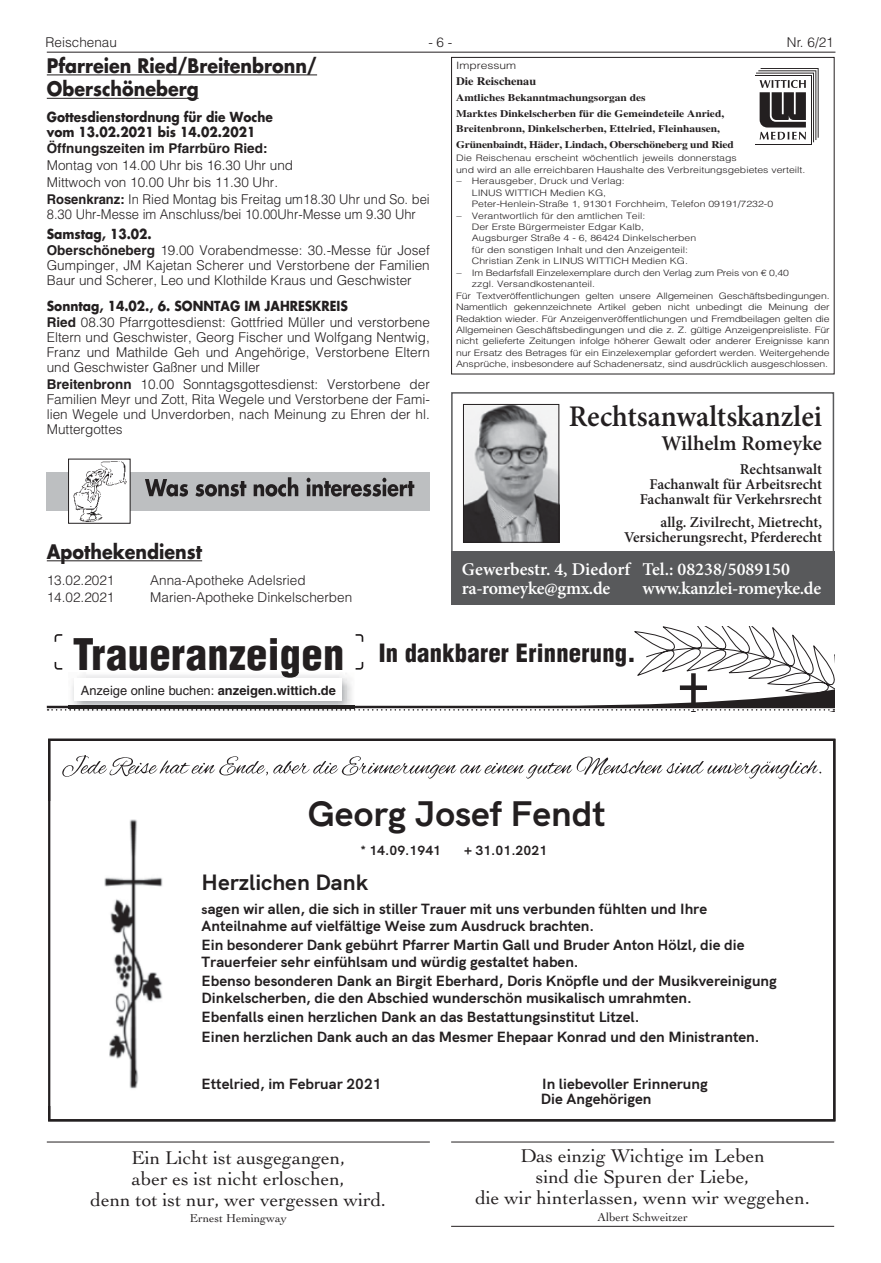
<style>
.page{position:relative;width:881px;height:1263px;background:#fff}
.page>*{position:absolute;margin:0;border:0;box-sizing:border-box;transform-origin:0 0}
.t1{font:700 36px "HK Grotesk";color:#231f20}
.t2{font:600 30px "Minion Pro";color:#231f20;scale:.96 1}
.t3{font:900 condensed 24.6px "Helvetica LT";letter-spacing:.01em;color:#231f20}
.t4{font:700 22.5px "HK Grotesk";color:#231f20}
.t5{font:600 21px "Minion Pro";color:#231f20}
.t6{font:19.5px/21px "Cochin";color:#231f20;text-align:center}
.t7{font:700 19.5px/23.4px "Futura LT";color:#231f20;scale:.9 1}
.t8{font:600 18px/18.8px "Minion Pro";letter-spacing:-.005em;color:#fff}
.t9{font:700 15px/16.5px "HK Grotesk";color:#231f20}
.t10{font:600 15px/15px "Minion Pro";letter-spacing:-.005em;color:#231f20;text-align:right}
.t11{font:300 13.5px/15px "Helvetica LT";color:#231f20;text-align:justify}
.t12{font:700 13.5px/15px "Futura LT";color:#231f20;scale:.9 1}
.t13{font:300 13.5px "Helvetica LT";color:#231f20;scale:.96 1}
.t14{font:700 13.5px "Helvetica LT";color:#231f20}
.t15{font:700 13.5px "HK Grotesk";color:#231f20}
.t16{font:12.9px "Helvetica LT";color:#231f20}
.t17{font:12px "Cochin";color:#231f20}
.t18{font:700 11.4px "Times LT";color:#231f20;scale:1.06 1}
.t19{font:700 10.2px/15.8px "Times LT";color:#231f20;scale:1.12 1}
.t20{font:300 10.2px "Helvetica LT";color:#231f20;scale:1.18 1}
.t21{font:300 8.85px/11.4px "Helvetica LT";letter-spacing:-.015em;color:#231f20;scale:1.18 1}
.s1{font-weight:700}
.s2{font-size:42.45px}
.s3{font-size:13.5px}
</style>
<div class="page">
<hr style="left:47px;top:52px;width:788px;height:1px;background:#231f20">
<hr style="left:47px;top:74px;width:270px;height:1px;background:#231f20">
<hr style="left:47px;top:98px;width:151px;height:1px;background:#231f20">
<hr style="left:47px;top:560px;width:155px;height:1px;background:#231f20">
<div style="left:47px;top:472px;width:382px;height:39px;background:#bdbfc1"></div>
<div style="left:69px;top:459px;width:61px;height:64px;background:#fff"></div>
<img style="left:73px;top:461px;width:54px;height:60px">
<svg style="left:145px;top:479px;width:43px;height:18px"></svg>
<svg style="left:195px;top:481px;width:51px;height:16px"></svg>
<svg style="left:253px;top:477px;width:45px;height:20px"></svg>
<svg style="left:306px;top:478px;width:108px;height:19px"></svg>
<div style="left:451px;top:57px;width:383px;height:317px;border:1px solid #231f20"></div>
<svg style="left:755px;top:68px;width:63px;height:74px"></svg>
<svg style="left:62px;top:755px;width:759px;height:24px"></svg>
<img style="left:104px;top:819px;width:59px;height:270px">
<div style="left:48px;top:739px;width:787px;height:382px;border:2px solid #231f20"></div>
<svg style="left:47px;top:626px;width:787px;height:85px"></svg>
<img style="left:68px;top:673px;width:286px;height:38px">
<img style="left:241px;top:709px;width:110px;height:2px">
<img style="left:68px;top:708px;width:286px;height:1px">
<img style="left:68px;top:672px;width:277px;height:6px">
<div style="left:75px;top:679px;width:267px;height:22px;background:#fff"></div>
<div style="left:451px;top:392px;width:382px;height:213px;border:2px solid #58595b"></div>
<div style="left:451px;top:551px;width:382px;height:53px;background:#58595b"></div>
<img style="left:465px;top:406px;width:92px;height:134px">
<div style="left:463px;top:404px;width:96px;height:138px;border:1px solid #231f20"></div>
<hr style="left:47px;top:1142px;width:382px;height:1px;background:#231f20">
<hr style="left:451px;top:1142px;width:382px;height:1px;background:#231f20">
<hr style="left:451px;top:1226px;width:382px;height:1px;background:#231f20">
<h3 class="t11" style="left:45px;top:34px;width:73px">Reischenau</h3>
<h3 class="t11" style="left:428px;top:34px;width:26px">- 6 -</h3>
<h3 class="t11" style="left:786px;top:34px;width:48px">Nr. 6/21</h3>
<h3 class="t7" style="left:47px;top:54px;width:302px">Pfarreien Ried/Breitenbronn/<br>Oberschöneberg</h3>
<h3 class="t12" style="left:47px;top:109px;width:252px">Gottesdienstordnung für die Woche vom 13.02.2021 bis 14.02.2021</h3>
<h3 class="t14" style="left:47px;top:140px;width:222px">Öffnungszeiten im Pfarrbüro Ried:</h3>
<h3 class="t11" style="left:47px;top:157px;width:384px;line-height:17.1px;text-align:left">Montag von 14.00 Uhr bis 16.30 Uhr und<br>Mittwoch von 10.00 Uhr bis 11.30 Uhr.<br><span class="s1">Rosenkranz:</span> In Ried Montag bis Freitag um18.30 Uhr und So. bei</h3>
<h3 class="t13" style="left:47px;top:206px;width:386px">8.30 Uhr-Messe im Anschluss/bei 10.00Uhr-Messe um 9.30 Uhr</h3>
<h3 class="t12" style="left:47px;top:226px;width:118px">Samstag, 13.02.</h3>
<h3 class="t11" style="left:47px;top:242px;width:384px"><span class="s1">Oberschöneberg</span> 19.00 Vorabendmesse: 30.-Messe für Josef Gumpinger, JM Kajetan Scherer und Verstorbene der Familien Baur und Scherer, Leo und Klothilde Kraus und Geschwister</h3>
<h3 class="t12" style="left:47px;top:298px;width:336px">Sonntag, 14.02., 6. SONNTAG IM JAHRESKREIS</h3>
<h3 class="t11" style="left:47px;top:314px;width:384px"><span class="s1">Ried</span> 08.30 Pfarrgottesdienst: Gottfried Müller und verstorbene Eltern und Geschwister, Georg Fischer und Wolfgang Nentwig, Franz und Mathilde Geh und Angehörige, Verstorbene Eltern und Geschwister Gaßner und Miller</h3>
<h3 class="t11" style="left:47px;top:376px;width:384px"><span class="s1">Breitenbronn</span> 10.00 Sonntagsgottesdienst: Verstorbene der Familien Meyr und Zott, Rita Wegele und Verstorbene der Fami&shy;lien Wegele und Unverdorben, nach Meinung zu Ehren der hl.<br>Muttergottes</h3>
<p class="t20" style="left:456px;top:59px;width:52px">Impressum</p>
<p class="t18" style="left:456px;top:74px;width:77px">Die Reischenau</p>
<p class="t19" style="left:456px;top:89px;width:249px">Amtliches Bekanntmachungsorgan des<br>Marktes Dinkelscherben für die Gemeindeteile Anried, Breitenbronn, Dinkelscherben, Ettelried, Fleinhausen, Grünenbaindt, Häder, Lindach, Oberschöneberg und Ried</p>
<p class="t21" style="left:456px;top:152px;width:297px">Die Reischenau erscheint wöchentlich jeweils donnerstags<br>und wird an alle erreichbaren Haushalte des Verbreitungsgebietes verteilt.</p>
<p class="t21" style="left:471px;top:175px;width:257px;text-indent:-16px">– Herausgeber, Druck und Verlag:<br>LINUS WITTICH Medien KG,<br>Peter-Henlein-Straße 1, 91301 Forchheim, Telefon 09191/7232-0</p>
<p class="t21" style="left:471px;top:210px;width:191px;text-indent:-16px">– Verantwortlich für den amtlichen Teil:<br>Der Erste Bürgermeister Edgar Kalb, Augsburger Straße 4 - 6, 86424 Dinkelscherben für den sonstigen Inhalt und den Anzeigenteil:<br>Christian Zenk in LINUS WITTICH Medien KG.</p>
<p class="t21" style="left:456px;top:267px;width:283px">– Im Bedarfsfall Einzelexemplare durch den Verlag zum Preis von € 0,40</p>
<p class="t21" style="left:471px;top:278px;width:106px">zzgl. Versandkostenanteil.</p>
<p class="t21" style="left:456px;top:290px;width:318px">Für Textveröffentlichungen gelten unsere Allgemeinen Geschäftsbedingungen.</p>
<p class="t21" style="left:456px;top:301px;width:318px">Namentlich gekennzeichnete Artikel geben nicht unbedingt die Meinung der</p>
<p class="t21" style="left:456px;top:313px;width:318px">Redaktion wieder. Für Anzeigenveröffentlichungen und Fremdbeilagen gelten die</p>
<p class="t21" style="left:456px;top:324px;width:318px">Allgemeinen Geschäftsbedingungen und die z. Z. gültige Anzeigenpreisliste. Für</p>
<p class="t21" style="left:456px;top:335px;width:318px">nicht gelieferte Zeitungen infolge höherer Gewalt oder anderer Ereignisse kann</p>
<p class="t21" style="left:456px;top:347px;width:318px">nur Ersatz des Betrages für ein Einzelexemplar gefordert werden. Weitergehende</p>
<p class="t21" style="left:456px;top:358px;width:316px">Ansprüche, insbesondere auf Schadenersatz, sind ausdrücklich ausgeschlossen.</p>
<h2 class="t2" style="left:568px;top:396px;width:265px">Rechtsanwaltskanzlei</h2>
<h3 class="t5" style="left:661px;top:429px;width:162px">Wilhelm Romeyke</h3>
<h3 class="t10" style="left:639px;top:461px;width:184px">Rechtsanwalt<br>Fachanwalt für Arbeitsrecht<br>Fachanwalt für Verkehrsrecht</h3>
<h3 class="t10" style="left:623px;top:515px;width:199px">allg. Zivilrecht, Mietrecht,<br>Versicherungsrecht, Pferderecht</h3>
<h3 class="t8" style="left:461px;top:560px;width:329px">Gewerbestr. 4, Diedorf Tel.: 08238/5089150 ra-romeyke@gmx.de</h3>
<h3 class="t7" style="left:47px;top:540px;width:174px">Apothekendienst</h3>
<h3 class="t11" style="left:47px;top:573px;width:69px">13.02.2021</h3>
<h3 class="t11" style="left:150px;top:573px;width:157px">Anna-Apotheke Adelsried</h3>
<h3 class="t11" style="left:47px;top:589px;width:69px">14.02.2021</h3>
<h3 class="t11" style="left:150px;top:589px;width:203px">Marien-Apotheke Dinkelscherben</h3>
<h3 class="t8" style="left:642px;top:579px;width:180px">www.kanzlei-romeyke.de</h3>
<h3 class="t3" style="left:73px;top:637px;width:564px"><span class="s2">Traueranzeigen</span> In dankbarer Erinnerung.</h3>
<h3 class="t16" style="left:81px;top:683px;width:256px">Anzeige online buchen: <span class="s1">anzeigen.wittich.de</span></h3>
<h1 class="t1" style="left:307px;top:785px;width:299px">Georg Josef Fendt</h1>
<h3 class="t15" style="left:360px;top:840px;width:82px">* 14.09.1941</h3>
<h3 class="t15" style="left:464px;top:840px;width:84px">+ 31.01.2021</h3>
<h3 class="t4" style="left:201px;top:865px;width:168px">Herzlichen Dank</h3>
<h3 class="t9" style="left:201px;top:900px;width:507px"><span class="s3">s</span>agen wir allen, die sich in stiller Trauer mit uns verbunden fühlten und Ihre<br>Anteilnahme auf vielfältige Weise zum Ausdruck brachten.</h3>
<h3 class="t9" style="left:201px;top:936px;width:544px">Ein besonderer Dank gebührt Pfarrer Martin Gall und Bruder Anton Hölzl, die die<br>Trauerfeier sehr einfühlsam und würdig gestaltet haben.</h3>
<h3 class="t9" style="left:201px;top:972px;width:576px">Ebenso besonderen Dank an Birgit Eberhard, Doris Knöpfle und der Musikvereinigung<br>Dinkelscherben, die den Abschied wunderschön musikalisch umrahmten.</h3>
<h3 class="t9" style="left:201px;top:1006px;width:559px;line-height:19.5px">Ebenfalls einen herzlichen Dank an das Bestattungsinstitut Litzel.<br>Einen herzlichen Dank auch an das Mesmer Ehepaar Konrad und den Ministranten.</h3>
<h3 class="t9" style="left:201px;top:1074px;width:181px">Ettelried, im Februar 2021</h3>
<h3 class="t9" style="left:540px;top:1075px;width:168px;line-height:15px">In liebevoller Erinnerung<br>Die Angehörigen</h3>
<h3 class="t6" style="left:90px;top:1147px;width:297px">Ein Licht ist ausgegangen,<br>aber es ist nicht erloschen,<br>denn tot ist nur, wer vergessen wird.</h3>
<h3 class="t17" style="left:190px;top:1212px;width:98px">Ernest Hemingway</h3>
<h3 class="t6" style="left:475px;top:1145px;width:336px">Das einzig Wichtige im Leben<br>sind die Spuren der Liebe,<br>die wir hinterlassen, wenn wir weggehen.</h3>
<h3 class="t17" style="left:597px;top:1210px;width:92px">Albert Schweitzer</h3>
</div>
